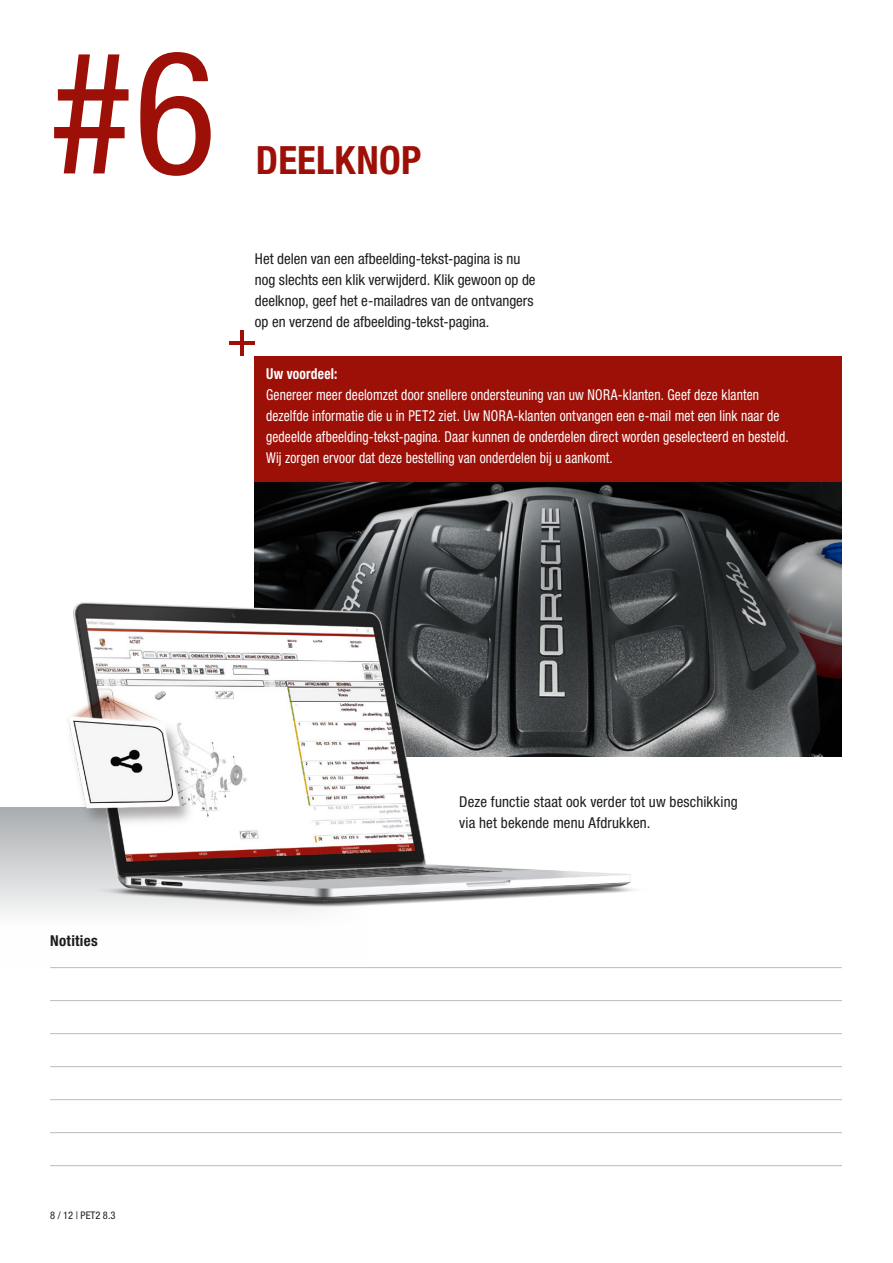
<style>
.page{position:relative;width:893px;height:1263px;background:#fff}
.page>*{position:absolute;margin:0;border:0;box-sizing:border-box;transform-origin:0 0}
.t1{font:condensed 171.45px "Helvetica Neue LT Std";color:#9c1007}
.t2{font:700 condensed 39px "Helvetica Neue LT Std";letter-spacing:.005em;color:#9c1007}
.t3{font:condensed 15px/21px "Helvetica Neue LT Std";letter-spacing:.01em;color:#fff;scale:.9 1}
.t4{font:condensed 15px/21px "Helvetica Neue LT Std";color:#1d1d1b}
.t5{font:700 condensed 15px "Helvetica Neue LT Std";letter-spacing:.02em;color:#fff;scale:.9 1}
.t6{font:700 condensed 15px "Helvetica Neue LT Std";letter-spacing:.02em;color:#1d1d1b}
.t7{font:condensed 10.5px "Helvetica Neue LT Std";color:#1d1d1b}
</style>
<div class="page">
<div style="left:0;top:807px;width:415px;height:160px;background:linear-gradient(to bottom,#aeb1b3,#fff)"></div>
<div style="left:294px;top:796px;width:152px;height:172px;background:#fff"></div>
<img style="left:255px;top:482px;width:587px;height:275px">
<div style="left:255px;top:356px;width:587px;height:126px;background:#9c1007"></div>
<hr style="left:240px;top:331px;width:4px;height:25px;background:#9c1007">
<hr style="left:229px;top:342px;width:26px;height:3px;background:#9c1007">
<img style="left:45px;top:563px;width:624px;height:373px">
<hr style="left:50px;top:967px;width:792px;height:1px;background:#b8bcbf">
<hr style="left:50px;top:1000px;width:792px;height:1px;background:#b8bcbf">
<hr style="left:50px;top:1033px;width:792px;height:1px;background:#b8bcbf">
<hr style="left:50px;top:1066px;width:792px;height:1px;background:#b8bcbf">
<hr style="left:50px;top:1099px;width:792px;height:1px;background:#b8bcbf">
<hr style="left:50px;top:1132px;width:792px;height:1px;background:#b8bcbf">
<hr style="left:50px;top:1165px;width:792px;height:1px;background:#b8bcbf">
<h1 class="t1" style="left:50px;top:14px;width:168px">#6</h1>
<h2 class="t2" style="left:256px;top:137px;width:167px">DEELKNOP</h2>
<p class="t4" style="left:255px;top:248px;width:282px">Het delen van een afbeelding-tekst-pagina is nu nog slechts een klik verwijderd. Klik gewoon op de deelknop, geef het e-mailadres van de ontvangers op en verzend de afbeelding-tekst-pagina.</p>
<p class="t5" style="left:266px;top:365px;width:81px">Uw voordeel:</p>
<p class="t3" style="left:266px;top:384px;width:582px">Genereer meer deelomzet door snellere ondersteuning van uw NORA-klanten. Geef deze klanten dezelfde informatie die u in PET2 ziet. Uw NORA-klanten ontvangen een e-mail met een link naar de gedeelde afbeelding-tekst-pagina. Daar kunnen de onderdelen direct worden geselecteerd en besteld.<br>Wij zorgen ervoor dat deze bestelling van onderdelen bij u aankomt.</p>
<p class="t6" style="left:50px;top:932px;width:49px">Notities</p>
<p class="t7" style="left:50px;top:1209px;width:67px">8 / 12 | PET2 8.3</p>
<p class="t4" style="left:459px;top:791px;width:280px">Deze functie staat ook verder tot uw beschikking via het bekende menu Afdrukken.</p>
</div>
